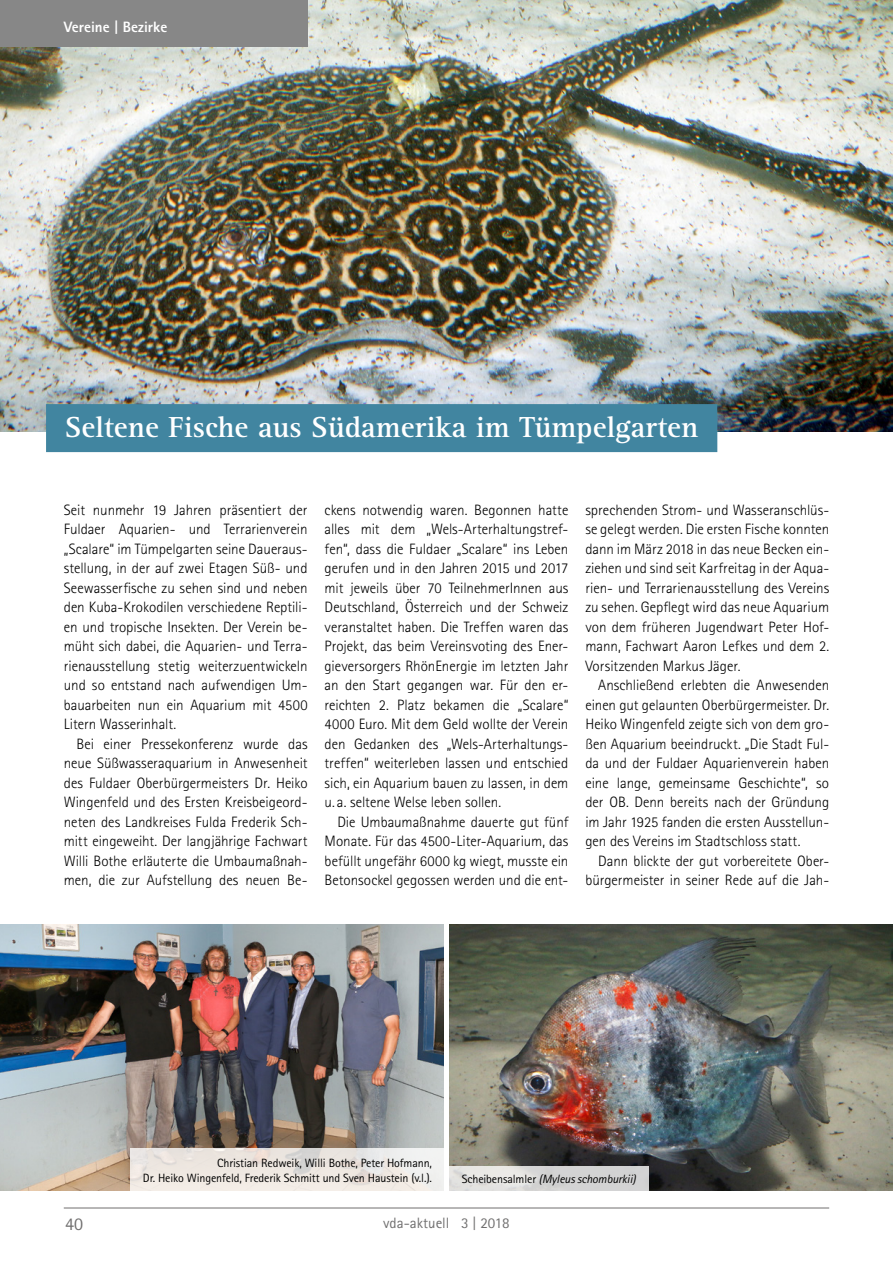
<style>
.page{position:relative;width:893px;height:1263px;background:#fff}
.page>*{position:absolute;margin:0;border:0;box-sizing:border-box;transform-origin:0 0}
.t1{font:700 30px "Rotis Serif";color:#fff}
.t2{font:18px "Rotis Sans Serif";color:#706f6f}
.t3{font:300 15px/19.5px "Rotis Sans Serif";letter-spacing:-.005em;color:#000;text-align:justify}
.t4{font:15px "Rotis Sans Serif";color:#706f6f}
.t5{font:800 15px "Rotis Sans Serif";color:#fff}
.t6{font:12px/15px "Rotis Sans Serif";letter-spacing:-.01em;color:#000;text-align:right}
.t7{font:italic 12px "Rotis Sans Serif";letter-spacing:-.01em;color:#000}
.s1{font-style:normal}
</style>
<div class="page">
<hr style="left:64px;top:1208px;width:765px;height:1px;background:#706f6f">
<img style="left:0;top:0;width:893px;height:432px">
<div style="left:0;top:0;width:308px;height:47px;background:#878787"></div>
<div style="left:46px;top:404px;width:671px;height:48px;background:#4185a0"></div>
<img style="left:0;top:924px;width:443px;height:267px">
<img style="left:449px;top:924px;width:444px;height:267px">
<div style="left:449px;top:1167px;width:200px;height:24px;background:linear-gradient(to right,#e7e6e3,#cececf)"></div>
<svg style="left:130px;top:1149px;width:314px;height:42px;background:#ece7e2"></svg>
<p class="t5" style="left:64px;top:17px;width:105px">Vereine | Bezirke</p>
<h1 class="t1" style="left:65px;top:409px;width:635px">Seltene Fische aus Südamerika im Tümpelgarten</h1>
<p class="t3" style="left:64px;top:500px;width:245px">Seit nunmehr 19 Jahren präsentiert der Fuldaer Aquarien- und Terrarienverein „Scalare“ im Tümpelgarten seine Daueraus&shy;stellung, in der auf zwei Etagen Süß- und Seewasserfische zu sehen sind und neben den Kuba-Krokodilen verschiedene Reptili&shy;en und tropische Insekten. Der Verein be&shy;müht sich dabei, die Aquarien- und Terra&shy;rienausstellung stetig weiterzuentwickeln und so entstand nach aufwendigen Um&shy;bauarbeiten nun ein Aquarium mit 4500<br>Litern Wasserinhalt.</p>
<p class="t3" style="left:64px;top:734px;width:245px;text-indent:13px">Bei einer Pressekonferenz wurde das neue Süßwasseraquarium in Anwesenheit des Fuldaer Oberbürgermeisters Dr. Heiko Wingenfeld und des Ersten Kreisbeigeord&shy;neten des Landkreises Fulda Frederik Sch&shy;mitt eingeweiht. Der langjährige Fachwart Willi Bothe erläuterte die Umbaumaßnah&shy;men, die zur Aufstellung des neuen Be-</p>
<p class="t3" style="left:325px;top:500px;width:245px">ckens notwendig waren. Begonnen hatte alles mit dem „Wels-Arterhaltungstref&shy;fen“, dass die Fuldaer „Scalare“ ins Leben gerufen und in den Jahren 2015 und 2017 mit jeweils über 70 TeilnehmerInnen aus Deutschland, Österreich und der Schweiz veranstaltet haben. Die Treffen waren das Projekt, das beim Vereinsvoting des Ener&shy;gieversorgers RhönEnergie im letzten Jahr an den Start gegangen war. Für den er&shy;reichten 2. Platz bekamen die „Scalare“ 4000 Euro. Mit dem Geld wollte der Verein den Gedanken des „Wels-Arterhaltungs&shy;treffen“ weiterleben lassen und entschied sich, ein Aquarium bauen zu lassen, in dem u. a. seltene Welse leben sollen.</p>
<p class="t3" style="left:325px;top:812px;width:245px;text-indent:13px">Die Umbaumaßnahme dauerte gut fünf Monate. Für das 4500-Liter-Aquarium, das befüllt ungefähr 6000 kg wiegt, musste ein Betonsockel gegossen werden und die ent-</p>
<p class="t3" style="left:585px;top:500px;width:245px">sprechenden Strom- und Wasseranschlüs&shy;se gelegt werden. Die ersten Fische konnten dann im März 2018 in das neue Becken ein&shy;ziehen und sind seit Karfreitag in der Aqua&shy;rien- und Terrarienausstellung des Vereins zu sehen. Gepflegt wird das neue Aquarium von dem früheren Jugendwart Peter Hof&shy;mann, Fachwart Aaron Lefkes und dem 2.<br>Vorsitzenden Markus Jäger.</p>
<p class="t3" style="left:585px;top:676px;width:245px;text-indent:13px">Anschließend erlebten die Anwesenden einen gut gelaunten Oberbürgermeister. Dr.<br>Heiko Wingenfeld zeigte sich von dem gro&shy;ßen Aquarium beeindruckt. „Die Stadt Ful&shy;da und der Fuldaer Aquarienverein haben eine lange, gemeinsame Geschichte“, so der OB. Denn bereits nach der Gründung im Jahr 1925 fanden die ersten Ausstellun&shy;gen des Vereins im Stadtschloss statt.</p>
<p class="t3" style="left:585px;top:851px;width:245px;text-align:right">Dann blickte der gut vorbereitete Ober&shy;bürgermeister in seiner Rede auf die Jah-</p>
<p class="t6" style="left:143px;top:1155px;width:291px">Christian Redweik, Willi Bothe, Peter Hofmann,<br>Dr. Heiko Wingenfeld, Frederik Schmitt und Sven Haustein (v.l.).</p>
<p class="t7" style="left:462px;top:1172px;width:175px"><span class="s1">Scheibensalmler</span> (Myleus schomburkii)</p>
<p class="t2" style="left:65px;top:1213px;width:19px">40</p>
<p class="t4" style="left:383px;top:1214px;width:128px">vda-aktuell 3 | 2018</p>
</div>
